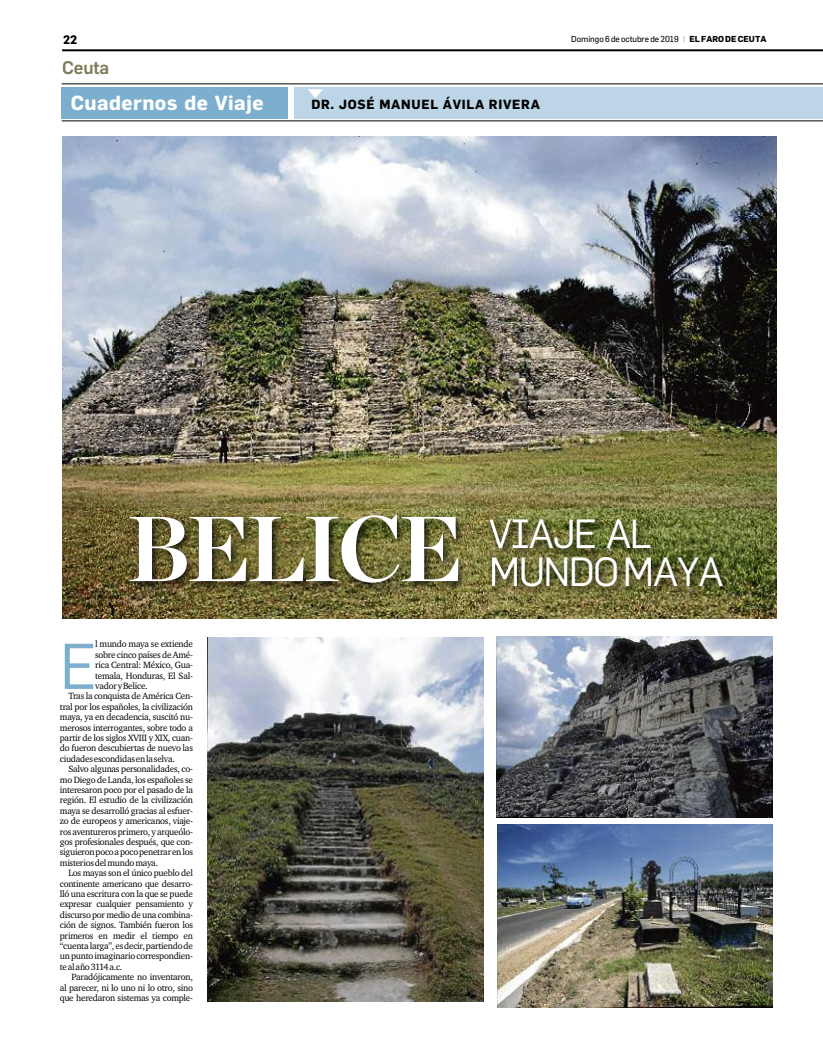
<style>
.page{position:relative;width:823px;height:1049px;background:#fff}
.page>*{position:absolute;margin:0;border:0;box-sizing:border-box;transform-origin:0 0}
.t1{font:700 92px "Chronicle Display";letter-spacing:-.045em;color:#fff}
.t2{font:63.2px "Flama";color:#7caece}
.t3{font:40px "Flama";letter-spacing:-.04em;color:#fff}
.t4{font:700 20px "Flama";letter-spacing:.02em;color:#fff}
.t5{font:500 18px "Flama";letter-spacing:-.005em;color:#7d7c58}
.t6{font:700 13px "Flama";letter-spacing:.055em;color:#000}
.t7{font:700 12px "Flama";color:#000}
.t8{font:9.3px "Charter ITC";letter-spacing:-.025em;color:#000}
.t9{font:8.5px "Flama Basic";letter-spacing:-.005em;color:#000}
.s1{font-family:"Flama";font-weight:200}
.s2{font-family:"Flama";font-weight:700}
</style>
<div class="page">
<hr style="left:62px;top:49px;width:760px;height:2px;background:#000">
<hr style="left:62px;top:84px;width:760px;height:1px;background:#000">
<hr style="left:62px;top:121px;width:760px;height:1px;background:#000">
<div style="left:294px;top:87px;width:528px;height:31px;background:#bdd6e7"></div>
<div style="left:61px;top:87px;width:226px;height:31px;background:#7caece"></div>
<img style="left:496px;top:636px;width:275px;height:182px">
<img style="left:62px;top:136px;width:713px;height:483px">
<img style="left:483px;top:509px;width:280px;height:110px">
<img style="left:207px;top:637px;width:276px;height:364px">
<img style="left:97px;top:482px;width:410px;height:27px">
<img style="left:97px;top:509px;width:386px;height:110px">
<img style="left:489px;top:519px;width:18px;height:29px">
<img style="left:492px;top:557px;width:15px;height:29px">
<img style="left:497px;top:825px;width:275px;height:182px">
<p class="t7" style="left:63px;top:34px;width:16px">22</p>
<p class="t9" style="left:571px;top:35px;width:196px">Domingo 6 de octubre de 2019 <span class="s1">|</span> <span class="s2">ELFARODECEUTA</span></p>
<h3 class="t5" style="left:62px;top:59px;width:49px">Ceuta</h3>
<h3 class="t4" style="left:71px;top:93px;width:194px">Cuadernos de Viaje</h3>
<h3 class="t6" style="left:311px;top:98px;width:230px">DR. JOSÉ MANUEL ÁVILA RIVERA</h3>
<h1 class="t1" style="left:127px;top:517px;width:338px">BELICE</h1>
<h2 class="t2" style="left:60px;top:636px;width:38px">E</h2>
<p class="t8" style="left:95px;top:639px;width:99px">l mundo maya se extiende</p>
<p class="t8" style="left:95px;top:649px;width:99px">sobre cinco países de Amé-</p>
<p class="t8" style="left:95px;top:659px;width:99px">rica Central: México, Gua-</p>
<p class="t8" style="left:95px;top:670px;width:99px">temala, Honduras, El Sal-</p>
<p class="t8" style="left:95px;top:680px;width:54px">vadoryBelice.</p>
<p class="t8" style="left:68px;top:691px;width:126px">Tras la conquista de América Cen-</p>
<p class="t8" style="left:60px;top:701px;width:134px">tral por los españoles, la civilización</p>
<p class="t8" style="left:60px;top:711px;width:134px">maya, ya en decadencia, suscitó nu-</p>
<p class="t8" style="left:60px;top:722px;width:134px">merosos interrogantes, sobre todo a</p>
<p class="t8" style="left:60px;top:732px;width:134px">partir de los siglos XVIII y XIX, cuan-</p>
<p class="t8" style="left:60px;top:743px;width:134px">do fueron descubiertas de nuevo las</p>
<p class="t8" style="left:60px;top:753px;width:116px">ciudadesescondidasenlaselva.</p>
<p class="t8" style="left:68px;top:763px;width:126px">Salvo algunas personalidades, co-</p>
<p class="t8" style="left:60px;top:774px;width:134px">mo Diego de Landa, los españoles se</p>
<p class="t8" style="left:60px;top:784px;width:134px">interesaron poco por el pasado de la</p>
<p class="t8" style="left:60px;top:795px;width:134px">región. El estudio de la civilización</p>
<p class="t8" style="left:60px;top:805px;width:134px">maya se desarrolló gracias al esfuer-</p>
<p class="t8" style="left:60px;top:815px;width:134px">zo de europeos y americanos, viaje-</p>
<p class="t8" style="left:60px;top:826px;width:134px">rosaventurerosprimero,yarqueólo-</p>
<p class="t8" style="left:60px;top:836px;width:134px">gos profesionales después, que con-</p>
<p class="t8" style="left:60px;top:847px;width:134px">siguieronpocoapocopenetrarenlos</p>
<p class="t8" style="left:60px;top:857px;width:100px">misteriosdelmundomaya.</p>
<p class="t8" style="left:68px;top:867px;width:126px">Los mayas son el único pueblo del</p>
<p class="t8" style="left:60px;top:878px;width:134px">continente americano que desarro-</p>
<p class="t8" style="left:60px;top:888px;width:134px">lló una escritura con la que se puede</p>
<p class="t8" style="left:60px;top:899px;width:134px">expresar cualquier pensamiento y</p>
<p class="t8" style="left:60px;top:909px;width:134px">discurso por medio de una combina-</p>
<p class="t8" style="left:60px;top:919px;width:134px">ción de signos. También fueron los</p>
<p class="t8" style="left:60px;top:930px;width:134px">primeros en medir el tiempo en</p>
<p class="t8" style="left:60px;top:940px;width:134px">“cuentalarga”,esdecir,partiendode</p>
<p class="t8" style="left:60px;top:951px;width:134px">unpuntoimaginariocorrespondien-</p>
<p class="t8" style="left:60px;top:961px;width:64px">tealaño3114a.c.</p>
<p class="t8" style="left:71px;top:971px;width:123px">Paradójicamente no inventaron,</p>
<p class="t8" style="left:60px;top:982px;width:134px">al parecer, ni lo uno ni lo otro, sino</p>
<p class="t8" style="left:60px;top:992px;width:134px">que heredaron sistemas ya comple-</p>
<h3 class="t3" style="left:488px;top:515px;width:164px">VIAJE AL</h3>
<h3 class="t3" style="left:488px;top:553px;width:236px">MUNDOMAYA</h3>
</div>
